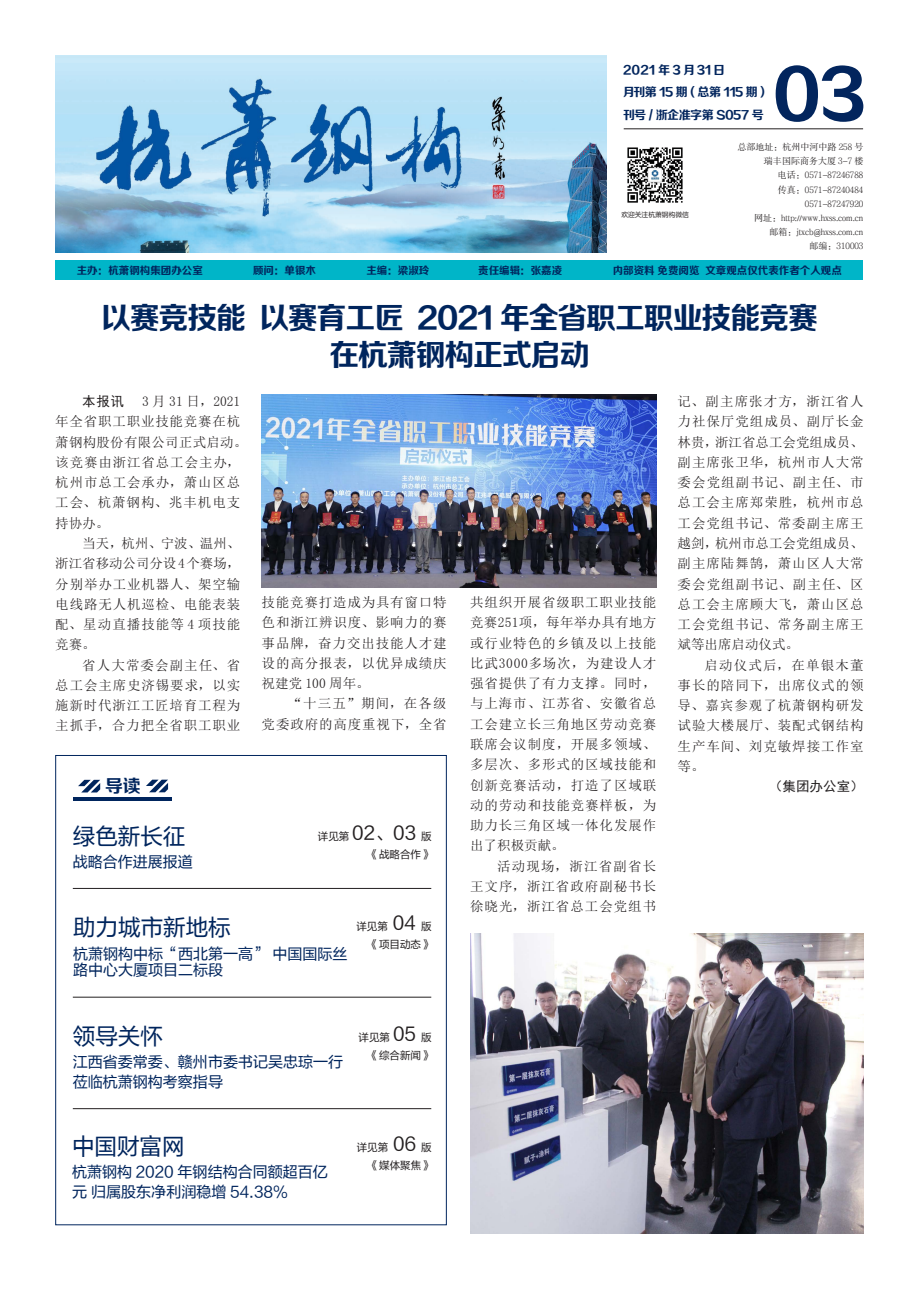
<style>
.page{position:relative;width:919px;height:1289px;background:#fff}
.page>*{position:absolute;margin:0;border:0;box-sizing:border-box;transform-origin:0 0}
.t1{font:67.5px "FZZCHJW GB1 0";color:#02255d}
.t2{font:30px/37.5px "FZZCHJW GB1 0";letter-spacing:-.04em;color:#00255d;text-align:center}
.t3{font:22.5px "FZLTHJW GB1 0";color:#00255d}
.t4{font:18px "FZLTHJW GB1 0";color:#231f20}
.t5{font:17.85px "FZZCHJW GB1 0";color:#00255d}
.t6{font:15px/19.5px "FZLTHJW GB1 0";color:#00255d}
.t7{font:13.5px/20.2px "Sim Sun";letter-spacing:.065em;color:#231f20;text-align:justify}
.t8{font:13.5px "Sim Hei";color:#231f20}
.t9{font:12px/22.5px "FZZCHJW GB1 0";letter-spacing:-.045em;color:#02255d}
.t10{font:10.5px "FZZCHJW GB1 0";color:#00255d}
.t11{font:10.5px/18px "FZLTHJW GB1 0";color:#231f20;text-align:right}
.t12{font:9px/14.1px "FZSSJW GB1 0";color:#231f20;text-align:right}
.t13{font:6.75px "FZLTHJW GB1 0";color:#231f20}
.s1{font-size:10.5px}
.s2{font-size:18px}
</style>
<div class="page">
<img style="left:627px;top:147px;width:56px;height:56px">
<img style="left:55px;top:55px;width:551px;height:197px">
<hr style="left:623px;top:129px;width:240px;height:1px;background:#231f20">
<div style="left:55px;top:261px;width:808px;height:19px;background:#00b5c8"></div>
<hr style="left:73px;top:797px;width:98px;height:3px;background:#00255d">
<svg style="left:78px;top:779px;width:22px;height:13px"></svg>
<svg style="left:146px;top:779px;width:22px;height:13px"></svg>
<hr style="left:73px;top:888px;width:358px;height:1px;background:#231f20">
<hr style="left:73px;top:1108px;width:358px;height:1px;background:#231f20">
<hr style="left:73px;top:996px;width:358px;height:1px;background:#231f20">
<img style="left:261px;top:394px;width:395px;height:193px">
<img style="left:470px;top:933px;width:393px;height:300px">
<p class="t9" style="left:622px;top:59px;width:144px">2021年3月31日<br>月刊第 15 期 ( 总第 115 期 )刊号 / 浙企准字第 S057 号</p>
<h1 class="t1" style="left:772px;top:59px;width:95px">03</h1>
<p class="t12" style="left:737px;top:140px;width:127px">总部地址：杭州中河中路 258 号瑞丰国际商务大厦 3-7 楼<br>电话：0571-87246788<br>传真：0571-87240484<br>0571-87247920<br>网址：http://www.hxss.com.cn<br>邮箱：jtxcb@hxss.com.cn<br>邮编：310003</p>
<p class="t13" style="left:621px;top:211px;width:69px">欢迎关注杭萧钢构微信</p>
<p class="t10" style="left:77px;top:265px;width:127px">主办：杭萧钢构集团办公室</p>
<p class="t10" style="left:253px;top:265px;width:64px">顾问：单银木</p>
<p class="t10" style="left:366px;top:265px;width:64px">主编：梁淑玲</p>
<p class="t10" style="left:478px;top:265px;width:85px">责任编辑：张嘉凌</p>
<p class="t10" style="left:612px;top:265px;width:231px">内部资料 免费阅览 文章观点仅代表作者个人观点</p>
<h2 class="t2" style="left:101px;top:300px;width:718px">以赛竞技能 以赛育工匠 2021 年全省职工职业技能竞赛在杭萧钢构正式启动</h2>
<p class="t8" style="left:82px;top:394px;width:43px">本报讯</p>
<p class="t7" style="left:677px;top:391px;width:188px">记、副主席张才方，浙江省人力社保厅党组成员、副厅长金林贵，浙江省总工会党组成员、副主席张卫华，杭州市人大常委会党组副书记、副主任、市总工会主席郑荣胜，杭州市总工会党组书记、常委副主席王越剑，杭州市总工会党组成员、副主席陆舞鹄，萧山区人大常委会党组副书记、副主任、区总工会主席顾大飞，萧山区总工会党组书记、常务副主席王斌等出席启动仪式。</p>
<p class="t7" style="left:677px;top:654px;width:188px;text-indent:27px">启动仪式后，在单银木董事长的陪同下，出席仪式的领导、嘉宾参观了杭萧钢构研发试验大楼展厅、装配式钢结构生产车间、刘克敏焊接工作室等。</p>
<p class="t8" style="left:769px;top:779px;width:96px">（集团办公室）</p>
<p class="t7" style="left:55px;top:391px;width:193px;text-align:left;text-indent:87px">3 月 31 日，2021年全省职工职业技能竞赛在杭萧钢构股份有限公司正式启动。该竞赛由浙江省总工会主办，杭州市总工会承办，萧山区总工会、杭萧钢构、兆丰机电支持协办。</p>
<p class="t7" style="left:55px;top:533px;width:187px;text-indent:27px">当天，杭州、宁波、温州、浙江省移动公司分设 4个赛场，分别举办工业机器人、架空输电线路无人机巡检、电能表装配、星动直播技能等 4 项技能竞赛。</p>
<p class="t7" style="left:55px;top:654px;width:187px;text-indent:27px">省人大常委会副主任、省总工会主席史济锡要求，以实施新时代浙江工匠培育工程为主抓手，合力把全省职工职业</p>
<p class="t7" style="left:262px;top:592px;width:187px">技能竞赛打造成为具有窗口特色和浙江辨识度、影响力的赛事品牌，奋力交出技能人才建设的高分报表，以优异成绩庆祝建党 100 周年。</p>
<p class="t7" style="left:262px;top:693px;width:187px;text-align:right">“十三五”期间，在各级<br>党委政府的高度重视下，全省</p>
<p class="t7" style="left:470px;top:592px;width:188px">共组织开展省级职工职业技能竞赛251项，每年举办具有地方或行业特色的乡镇及以上技能比武3000多场次，为建设人才强省提供了有力支撑。同时，与上海市、江苏省、安徽省总工会建立长三角地区劳动竞赛联席会议制度，开展多领域、多层次、多形式的区域技能和创新竞赛活动，打造了区域联动的劳动和技能竞赛样板，为助力长三角区域一体化发展作出了积极贡献。</p>
<p class="t7" style="left:470px;top:855px;width:188px;text-indent:27px">活动现场，浙江省副省长王文序，浙江省政府副秘书长徐晓光，浙江省总工会党组书</p>
<h3 class="t5" style="left:105px;top:777px;width:37px">导读</h3>
<h3 class="t3" style="left:73px;top:823px;width:114px">绿色新长征</h3>
<p class="t6" style="left:73px;top:853px;width:121px">战略合作进展报道</p>
<h3 class="t4" style="left:318px;top:822px;width:115px"><span class="s1">详见第</span> 02、03 <span class="s1">版</span></h3>
<p class="t11" style="left:368px;top:845px;width:64px">《战略合作》</p>
<h3 class="t3" style="left:73px;top:915px;width:159px">助力城市新地标</h3>
<p class="t6" style="left:73px;top:946px;width:276px;line-height:16.5px">杭萧钢构中标“西北第一高” 中国国际丝路中心大厦项目二标段</p>
<p class="t11" style="left:356px;top:918px;width:77px">详见第 <span class="s2">04</span> 版《项目动态》</p>
<h3 class="t3" style="left:73px;top:1023px;width:91px">领导关怀</h3>
<p class="t6" style="left:73px;top:1052px;width:271px">江西省委常委、赣州市委书记吴忠琼一行莅临杭萧钢构考察指导</p>
<p class="t11" style="left:358px;top:1028px;width:74px">详见第 <span class="s2">05</span> 版《综合新闻》</p>
<h3 class="t3" style="left:72px;top:1133px;width:114px">中国财富网</h3>
<p class="t6" style="left:72px;top:1162px;width:257px">杭萧钢构 2020 年钢结构合同额超百亿元 归属股东净利润稳增 54.38%</p>
<p class="t11" style="left:356px;top:1138px;width:76px">详见第 <span class="s2">06</span> 版《媒体聚焦》</p>
</div>
